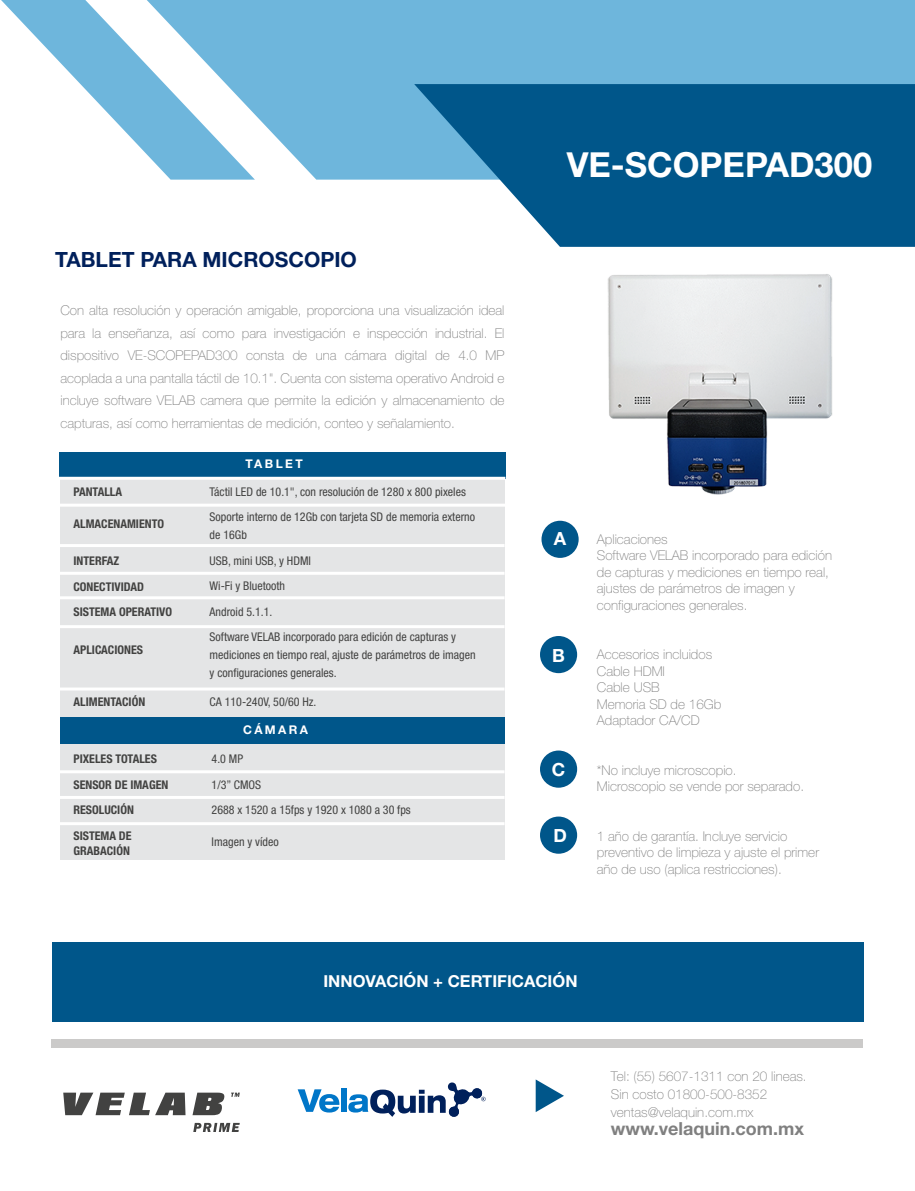
<style>
.page{position:relative;width:915px;height:1191px;background:#fff}
.page>*{position:absolute;margin:0;border:0;box-sizing:border-box;transform-origin:0 0}
.t1{font:700 34.5px "Helvetica Neue LT Std";color:#fff}
.t2{font:700 21px "Helvetica Neue LT Std";color:#00205b}
.t3{font:700 18.15px "Helvetica Neue LT Std";color:#fff}
.t4{font:700 18px "Helvetica Neue LT Std";color:#808080}
.t5{font:700 16.5px "Helvetica Neue LT Std";color:#fff}
.t6{font:100 13.5px/16.5px "Helvetica Neue";color:#808080}
.t7{font:condensed 12px/25.5px "Helvetica Neue LT Std";color:#424241}
.t8{font:700 condensed 12px/25.5px "Helvetica Neue LT Std";color:#424241}
.t9{font:700 12px "Helvetica Neue LT Std";letter-spacing:.2em;color:#fff}
</style>
<div class="page">
<div style="left:255px;top:0;width:660px;height:180px;background:#6eb6dc"></div>
<svg style="left:1px;top:0;width:254px;height:180px"></svg>
<div style="left:52px;top:1039px;width:811px;height:8px;background:#cbcac9"></div>
<div style="left:52px;top:942px;width:812px;height:79px;background:#00568a"></div>
<svg style="left:298px;top:1089px;width:41px;height:23px"></svg>
<div style="left:341px;top:1088px;width:6px;height:23px;background:#0076c8"></div>
<svg style="left:348px;top:1082px;width:138px;height:35px"></svg>
<svg style="left:414px;top:84px;width:501px;height:163px;background:#1e6b99"></svg>
<div style="left:542px;top:521px;width:37px;height:37px;background:#00568a;border-radius:50%"></div>
<div style="left:540px;top:636px;width:37px;height:37px;background:#00568a;border-radius:50%"></div>
<div style="left:540px;top:816px;width:37px;height:37px;background:#00568a;border-radius:50%"></div>
<div style="left:540px;top:750px;width:37px;height:37px;background:#00568a;border-radius:50%"></div>
<svg style="left:536px;top:1079px;width:28px;height:33px"></svg>
<div style="left:60px;top:452px;width:445px;height:272px;background:#e4e5e6"></div>
<div style="left:59px;top:452px;width:446px;height:26px;background:#00568a"></div>
<hr style="left:55px;top:572px;width:450px;height:3px;background:#fff">
<hr style="left:55px;top:544px;width:450px;height:3px;background:#fff">
<hr style="left:55px;top:625px;width:450px;height:3px;background:#fff">
<hr style="left:55px;top:596px;width:450px;height:3px;background:#fff">
<hr style="left:55px;top:687px;width:450px;height:3px;background:#fff">
<hr style="left:58px;top:503px;width:450px;height:3px;background:#fff">
<hr style="left:55px;top:477px;width:450px;height:3px;background:#fff">
<div style="left:60px;top:720px;width:445px;height:139px;background:#e4e5e6"></div>
<div style="left:60px;top:717px;width:445px;height:26px;background:#00568a"></div>
<hr style="left:56px;top:822px;width:449px;height:3px;background:#fff">
<hr style="left:56px;top:796px;width:449px;height:3px;background:#fff">
<hr style="left:56px;top:770px;width:449px;height:3px;background:#fff">
<svg style="left:63px;top:1092px;width:123px;height:23px"></svg>
<svg style="left:193px;top:1092px;width:31px;height:23px"></svg>
<svg style="left:193px;top:1122px;width:47px;height:10px"></svg>
<svg style="left:231px;top:1092px;width:9px;height:4px"></svg>
<img style="left:607px;top:274px;width:226px;height:221px">
<h2 class="t2" style="left:55px;top:246px;width:303px">TABLET PARA MICROSCOPIO</h2>
<p class="t6" style="left:60px;top:299px;width:446px;line-height:22.5px;text-align:justify">Con alta resolución y operación amigable, proporciona una visualización ideal para la enseñanza, así como para investigación e inspección industrial. El dispositivo VE-SCOPEPAD300 consta de una cámara digital de 4.0 MP acoplada a una pantalla táctil de 10.1". Cuenta con sistema operativo Android e incluye software VELAB camera que permite la edición y almacenamiento de capturas, así como herramientas de medición, conteo y señalamiento.</p>
<p class="t8" style="left:74px;top:479px;width:50px">PANTALLA</p>
<p class="t8" style="left:74px;top:511px;width:92px">ALMACENAMIENTO</p>
<p class="t8" style="left:74px;top:548px;width:100px">INTERFAZ<br>CONECTIVIDAD<br>SISTEMA OPERATIVO</p>
<p class="t8" style="left:74px;top:637px;width:71px">APLICACIONES</p>
<p class="t8" style="left:74px;top:689px;width:73px">ALIMENTACIÓN</p>
<p class="t8" style="left:73px;top:746px;width:96px">PIXELES TOTALES<br>SENSOR DE IMAGEN<br>RESOLUCIÓN<br>SISTEMA DE</p>
<p class="t8" style="left:73px;top:837px;width:58px">GRABACIÓN</p>
<p class="t9" style="left:245px;top:456px;width:59px">TABLET</p>
<p class="t7" style="left:210px;top:479px;width:267px">Táctil LED de 10.1", con resolución de 1280 x 800 pixeles<br>Soporte interno de 12Gb con tarjeta SD de memoria externo</p>
<p class="t7" style="left:210px;top:522px;width:248px">de 16Gb<br>USB, mini USB, y HDMI<br>Wi-Fi y Bluetooth<br>Android 5.1.1.<br>Software VELAB incorporado para edición de capturas y</p>
<p class="t7" style="left:210px;top:646px;width:268px;line-height:18px">mediciones en tiempo real, ajuste de parámetros de imagen y configuraciones generales.</p>
<p class="t7" style="left:210px;top:689px;width:108px">CA 110-240V, 50/60 Hz.</p>
<p class="t9" style="left:243px;top:722px;width:67px">CÁMARA</p>
<p class="t7" style="left:212px;top:746px;width:201px">4.0 MP<br>1/3” CMOS<br>2688 x 1520 a 15fps y 1920 x 1080 a 30 fps</p>
<p class="t7" style="left:212px;top:828px;width:69px">Imagen y vídeo</p>
<h1 class="t1" style="left:567px;top:143px;width:307px">VE-SCOPEPAD300</h1>
<h3 class="t3" style="left:554px;top:527px;width:14px">A</h3>
<h3 class="t3" style="left:552px;top:644px;width:14px">B</h3>
<h3 class="t3" style="left:552px;top:758px;width:15px">C</h3>
<h3 class="t3" style="left:553px;top:824px;width:15px">D</h3>
<p class="t6" style="left:597px;top:531px;width:237px">Aplicaciones<br>Software VELAB incorporado para edición de capturas y mediciones en tiempo real, ajustes de parámetros de imagen y configuraciones generales.</p>
<p class="t6" style="left:597px;top:646px;width:126px">Accesorios incluidos<br>Cable HDMI<br>Cable USB<br>Memoria SD de 16Gb<br>Adaptador CA/CD</p>
<p class="t6" style="left:597px;top:761px;width:209px">*No incluye microscopio.<br>Microscopio se vende por separado.</p>
<p class="t6" style="left:597px;top:827px;width:224px">1 año de garantía. Incluye servicio preventivo de limpieza y ajuste el primer año de uso (aplica restricciones).</p>
<p class="t5" style="left:323px;top:971px;width:256px">INNOVACIÓN + CERTIFICACIÓN</p>
<p class="t6" style="left:611px;top:1067px;width:197px;line-height:18px">Tel: (55) 5607-1311 con 20 lineas.<br>Sin costo 01800-500-8352 ventas@velaquin.com.mx</p>
<h3 class="t4" style="left:611px;top:1117px;width:195px">www.velaquin.com.mx</h3>
</div>
